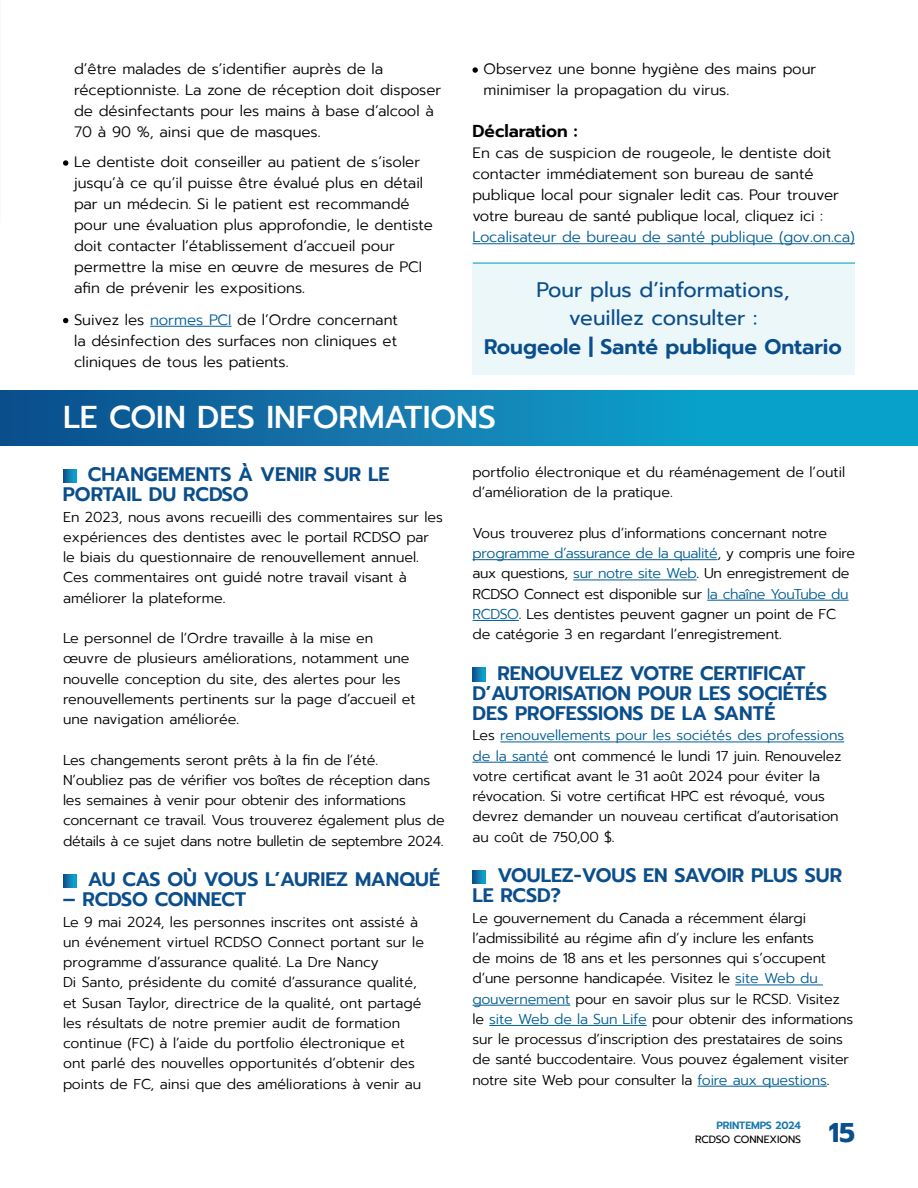
<style>
.page{position:relative;width:918px;height:1188px;background:#fff}
.page>*{position:absolute;margin:0;border:0;box-sizing:border-box;transform-origin:0 0}
.t1{font:500 31.5px "Prompt";color:#fff}
.t2{font:700 27px "Prompt";color:#0b4e8c}
.t3{font:21px/28.5px "Prompt";color:#0b4e8c;text-align:center}
.t4{font:600 19.5px/20.2px "Prompt";color:#0b4e8c}
.t5{font:600 17.25px "Prompt";color:#000}
.t6{font:300 15px/21px "Prompt";color:#000}
.t7{font:300 14.25px/20.2px "Prompt";letter-spacing:-.01em;color:#000}
.t8{font:300 14.25px "Prompt";letter-spacing:-.005em;color:#005d95}
.t9{font:10.5px "Prompt";letter-spacing:-.01em;color:#000}
.t10{font:600 10.5px "Prompt";letter-spacing:-.01em;color:#1879ae}
.s1{color:#005d95}
.s2{font-weight:600}
.s3{color:#000}
</style>
<div class="page">
<hr style="left:150px;top:326px;width:82px;height:1px;background:#005d95">
<svg style="left:63px;top:160px;width:5px;height:6px"></svg>
<svg style="left:63px;top:318px;width:5px;height:5px"></svg>
<hr style="left:472px;top:243px;width:383px;height:1px;background:#005d95">
<svg style="left:473px;top:67px;width:5px;height:6px"></svg>
<div style="left:0;top:390px;width:918px;height:56px;background:linear-gradient(to right,#11508f,#0bb0d6)"></div>
<svg style="left:63px;top:469px;width:13px;height:14px"></svg>
<svg style="left:63px;top:874px;width:13px;height:14px"></svg>
<hr style="left:472px;top:559px;width:246px;height:1px;background:#005d95">
<hr style="left:573px;top:580px;width:124px;height:1px;background:#005d95">
<hr style="left:707px;top:600px;width:142px;height:1px;background:#005d95">
<hr style="left:472px;top:620px;width:47px;height:1px;background:#005d95">
<hr style="left:500px;top:742px;width:344px;height:1px;background:#005d95">
<hr style="left:472px;top:762px;width:77px;height:1px;background:#005d95">
<hr style="left:735px;top:985px;width:88px;height:1px;background:#005d95">
<hr style="left:472px;top:1005px;width:98px;height:1px;background:#005d95">
<hr style="left:489px;top:1025px;width:158px;height:1px;background:#005d95">
<hr style="left:698px;top:1086px;width:129px;height:1px;background:#005d95">
<svg style="left:472px;top:668px;width:14px;height:13px"></svg>
<svg style="left:472px;top:870px;width:14px;height:14px"></svg>
<div style="left:472px;top:263px;width:383px;height:112px;background:#ecf7fa"></div>
<hr style="left:473px;top:262px;width:382px;height:2px;background:#0ea1ca">
<p class="t6" style="left:74px;top:59px;width:369px">d’être malades de s’identifier auprès de la réceptionniste. La zone de réception doit disposer de désinfectants pour les mains à base d’alcool à 70 à 90 %, ainsi que de masques.</p>
<p class="t6" style="left:74px;top:152px;width:360px">Le dentiste doit conseiller au patient de s’isoler jusqu’à ce qu’il puisse être évalué plus en détail par un médecin. Si le patient est recommandé pour une évaluation plus approfondie, le dentiste doit contacter l’établissement d’accueil pour permettre la mise en œuvre de mesures de PCI afin de prévenir les expositions.</p>
<p class="t6" style="left:74px;top:309px;width:325px;text-align:justify">Suivez les <span class="s1">normes PCI</span> de l’Ordre concernant la désinfection des surfaces non cliniques et cliniques de tous les patients.</p>
<p class="t6" style="left:484px;top:59px;width:334px">Observez une bonne hygiène des mains pour minimiser la propagation du virus.</p>
<h1 class="t5" style="left:472px;top:118px;width:107px">Déclaration :</h1>
<p class="t6" style="left:472px;top:143px;width:384px">En cas de suspicion de rougeole, le dentiste doit contacter immédiatement son bureau de santé publique local pour signaler ledit cas. Pour trouver votre bureau de santé publique local, cliquez ici :<br><span class="s1">Localisateur de bureau de santé publique (gov.on.ca)</span></p>
<p class="t3" style="left:484px;top:275px;width:359px">Pour plus d’informations,<br>veuillez consulter :<br><span class="s2">Rougeole | Santé publique Ontario</span></p>
<h2 class="t1" style="left:63px;top:394px;width:434px">LE COIN DES INFORMATIONS</h2>
<h3 class="t4" style="left:63px;top:464px;width:328px;text-indent:25px">CHANGEMENTS À VENIR SUR LE<br>PORTAIL DU RCDSO</h3>
<p class="t7" style="left:63px;top:507px;width:382px">En 2023, nous avons recueilli des commentaires sur les expériences des dentistes avec le portail RCDSO par le biais du questionnaire de renouvellement annuel.<br>Ces commentaires ont guidé notre travail visant à améliorer la plateforme.</p>
<p class="t7" style="left:63px;top:628px;width:354px">Le personnel de l’Ordre travaille à la mise en œuvre de plusieurs améliorations, notamment une nouvelle conception du site, des alertes pour les renouvellements pertinents sur la page d’accueil et une navigation améliorée.</p>
<p class="t7" style="left:63px;top:750px;width:383px">Les changements seront prêts à la fin de l’été.<br>N’oubliez pas de vérifier vos boîtes de réception dans les semaines à venir pour obtenir des informations concernant ce travail. Vous trouverez également plus de détails à ce sujet dans notre bulletin de septembre 2024.</p>
<h3 class="t4" style="left:88px;top:869px;width:354px">AU CAS OÙ VOUS L’AURIEZ MANQUÉ</h3>
<h3 class="t4" style="left:63px;top:889px;width:185px">– RCDSO CONNECT</h3>
<p class="t7" style="left:63px;top:912px;width:363px">Le 9 mai 2024, les personnes inscrites ont assisté à un événement virtuel RCDSO Connect portant sur le programme d’assurance qualité. La Dre Nancy<br>Di Santo, présidente du comité d’assurance qualité, et Susan Taylor, directrice de la qualité, ont partagé les résultats de notre premier audit de formation continue (FC) à l’aide du portfolio électronique et ont parlé des nouvelles opportunités d’obtenir des points de FC, ainsi que des améliorations à venir au</p>
<p class="t7" style="left:473px;top:462px;width:374px">portfolio électronique et du réaménagement de l’outil d’amélioration de la pratique.</p>
<p class="t7" style="left:473px;top:523px;width:384px">Vous trouverez plus d’informations concernant notre <span class="s1">programme d’assurance de la qualité</span>, y compris une foire</p>
<p class="t7" style="left:473px;top:563px;width:379px">aux questions, <span class="s1">sur notre site Web</span>. Un enregistrement de</p>
<p class="t7" style="left:473px;top:584px;width:378px">RCDSO Connect est disponible sur <span class="s1">la chaîne YouTube du</span></p>
<p class="t7" style="left:473px;top:604px;width:365px"><span class="s1">RCDSO</span>. Les dentistes peuvent gagner un point de FC de catégorie 3 en regardant l’enregistrement.</p>
<h3 class="t4" style="left:472px;top:663px;width:356px;text-indent:25px">RENOUVELEZ VOTRE CERTIFICAT<br>D’AUTORISATION POUR LES SOCIÉTÉS<br>DES PROFESSIONS DE LA SANTÉ</h3>
<p class="t8" style="left:472px;top:726px;width:373px"><span class="s3">Les</span> renouvellements pour les sociétés des professions</p>
<p class="t7" style="left:472px;top:746px;width:371px"><span class="s1">de la santé</span> ont commencé le lundi 17 juin. Renouvelez votre certificat avant le 31 août 2024 pour éviter la révocation. Si votre certificat HPC est révoqué, vous devrez demander un nouveau certificat d’autorisation au coût de 750,00 $.</p>
<h3 class="t4" style="left:472px;top:865px;width:371px;text-indent:25px">VOULEZ-VOUS EN SAVOIR PLUS SUR<br>LE RCSD?</h3>
<p class="t7" style="left:472px;top:908px;width:355px">Le gouvernement du Canada a récemment élargi l’admissibilité au régime afin d’y inclure les enfants de moins de 18 ans et les personnes qui s’occupent d’une personne handicapée. Visitez le <span class="s1">site Web du</span></p>
<p class="t7" style="left:472px;top:989px;width:369px"><span class="s1">gouvernement</span> pour en savoir plus sur le RCSD. Visitez</p>
<p class="t7" style="left:472px;top:1009px;width:382px">le <span class="s1">site Web de la Sun Life</span> pour obtenir des informations sur le processus d’inscription des prestataires de soins de santé buccodentaire. Vous pouvez également visiter</p>
<p class="t7" style="left:472px;top:1070px;width:358px">notre site Web pour consulter la <span class="s1">foire aux questions</span>.</p>
<p class="t10" style="left:716px;top:1118px;width:86px">PRINTEMPS 2024</p>
<p class="t9" style="left:695px;top:1132px;width:107px">RCDSO CONNEXIONS</p>
<h2 class="t2" style="left:829px;top:1112px;width:28px">15</h2>
</div>
